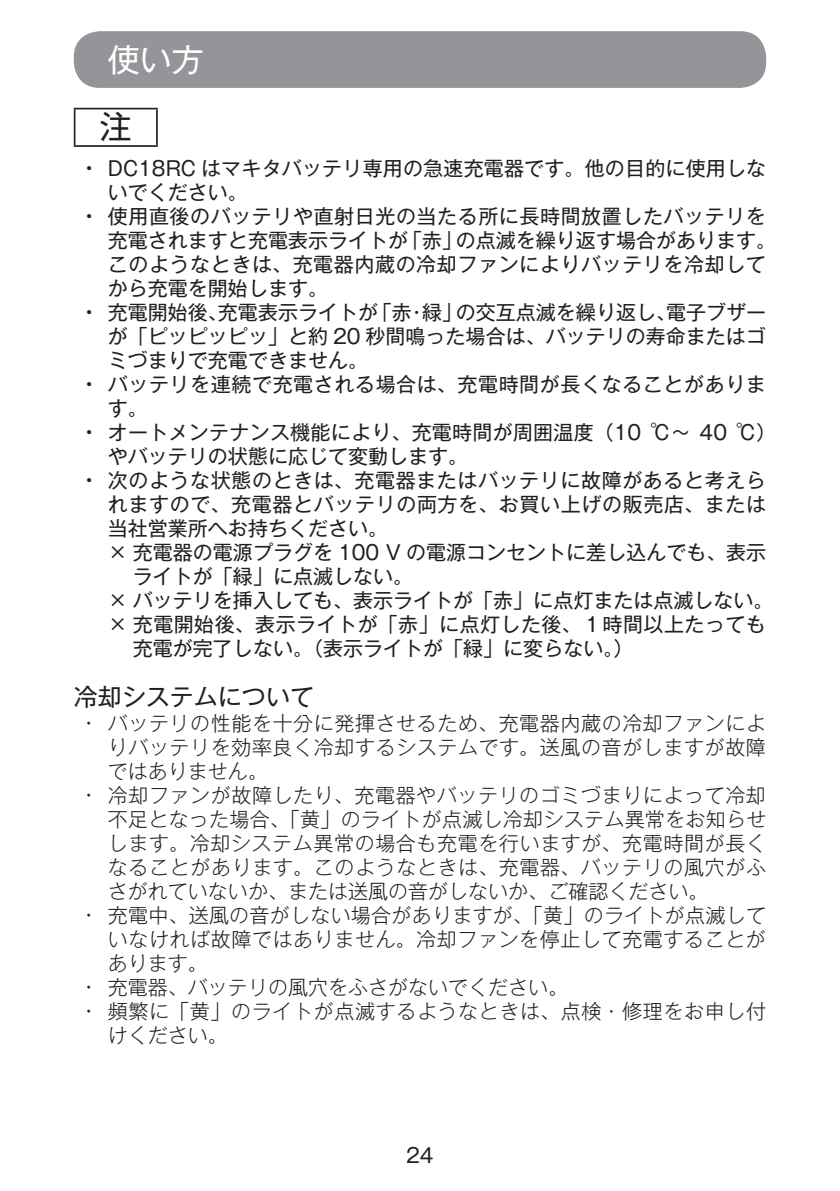
<style>
.page{position:relative;width:840px;height:1191px;background:#fff}
.page>*{position:absolute;margin:0;border:0;box-sizing:border-box;transform-origin:0 0}
.t1{font:32px "Gothic MB101 Pro";color:#fff}
.t2{font:32px "Gothic MB101 Pro";color:#231f20}
.t3{font:24px "Gothic MB101 Pro";color:#231f20}
.t4{font:300 20px/24px "Gothic MB101 Pro";letter-spacing:.03em;color:#231f20;text-align:justify}
.t5{font:20px/24px "Gothic MB101 Pro";letter-spacing:.01em;color:#231f20}
.t6{font:20px/24px "Gothic MB101 Pro";letter-spacing:.03em;color:#231f20}
.t7{font:300 20px "Gothic MB101 Pro";color:#231f20}
.s1{font-weight:500}
</style>
<div class="page">
<div style="left:74px;top:31px;width:691px;height:57px;background:#939598;border-radius:26px"></div>
<hr style="left:74px;top:108px;width:84px;height:1px;background:#231f20">
<hr style="left:74px;top:109px;width:1px;height:36px;background:#231f20">
<hr style="left:156px;top:109px;width:2px;height:36px;background:#231f20">
<hr style="left:74px;top:145px;width:84px;height:2px;background:#231f20">
<h1 class="t1" style="left:108px;top:33px;width:97px">使い方</h1>
<h1 class="t2" style="left:100px;top:101px;width:33px">注</h1>
<p class="t5" style="left:108px;top:153px;width:659px;text-indent:-23px"><span class="s1">•</span> DC18RC はマキタバッテリ専用の急速充電器です。他の目的に使用しないでください。</p>
<p class="t6" style="left:108px;top:201px;width:669px;text-indent:-23px"><span class="s1">•</span> 使用直後のバッテリや直射日光の当たる所に長時間放置したバッテリを充電されますと充電表示ライトが｢赤｣の点滅を繰り返す場合があります。このようなときは、充電器内蔵の冷却ファンによりバッテリを冷却してから充電を開始します。</p>
<p class="t5" style="left:108px;top:297px;width:659px;text-align:justify;text-indent:-23px"><span class="s1">•</span> 充電開始後、充電表示ライトが｢赤・緑｣の交互点滅を繰り返し、電子ブザーが｢ピッピッピッ｣と約 20 秒間鳴った場合は、バッテリの寿命またはゴミづまりで充電できません。</p>
<p class="t6" style="left:108px;top:369px;width:659px;text-indent:-23px"><span class="s1">•</span> バッテリを連続で充電される場合は、充電時間が長くなることがあります。</p>
<p class="t5" style="left:108px;top:417px;width:669px;text-indent:-23px"><span class="s1">•</span> オートメンテナンス機能により、充電時間が周囲温度（10 ℃～ 40 ℃）やバッテリの状態に応じて変動します。</p>
<p class="t6" style="left:85px;top:465px;width:682px"><span class="s1">•</span> 次のような状態のときは、充電器またはバッテリに故障があると考えら</p>
<p class="t6" style="left:108px;top:489px;width:659px">れますので、充電器とバッテリの両方を、お買い上げの販売店、または</p>
<p class="t5" style="left:108px;top:513px;width:282px">当社営業所へお持ちください。</p>
<p class="t5" style="left:108px;top:537px;width:659px">× 充電器の電源プラグを 100 V の電源コンセントに差し込んでも、表示</p>
<p class="t5" style="left:133px;top:561px;width:282px">ライトが｢緑｣に点滅しない。</p>
<p class="t5" style="left:108px;top:585px;width:667px">× バッテリを挿入しても、表示ライトが｢赤｣に点灯または点滅しない。</p>
<p class="t5" style="left:108px;top:609px;width:659px">× 充電開始後、表示ライトが｢赤｣に点灯した後、１時間以上たっても</p>
<p class="t5" style="left:133px;top:633px;width:502px">充電が完了しない。（表示ライトが｢緑｣に変らない。）</p>
<p class="t3" style="left:74px;top:677px;width:241px">冷却システムについて</p>
<p class="t4" style="left:108px;top:708px;width:659px;text-indent:-23px">• バッテリの性能を十分に発揮させるため、充電器内蔵の冷却ファンによりバッテリを効率良く冷却するシステムです。送風の音がしますが故障ではありません。</p>
<p class="t4" style="left:108px;top:780px;width:659px;text-indent:-23px">• 冷却ファンが故障したり、充電器やバッテリのゴミづまりによって冷却不足となった場合、「黄」のライトが点滅し冷却システム異常をお知らせします。冷却システム異常の場合も充電を行いますが、充電時間が長くなることがあります。このようなときは、充電器、バッテリの風穴がふさがれていないか、または送風の音がしないか、ご確認ください。</p>
<p class="t4" style="left:108px;top:900px;width:659px;text-indent:-23px">• 充電中、送風の音がしない場合がありますが、「黄」のライトが点滅していなければ故障ではありません。冷却ファンを停止して充電することがあります。</p>
<p class="t7" style="left:85px;top:970px;width:484px">• 充電器、バッテリの風穴をふさがないでください。</p>
<p class="t4" style="left:108px;top:996px;width:659px;text-indent:-23px">• 頻繁に「黄」のライトが点滅するようなときは、点検・修理をお申し付けください。</p>
<p class="t5" style="left:406px;top:1140px;width:29px">24</p>
</div>
